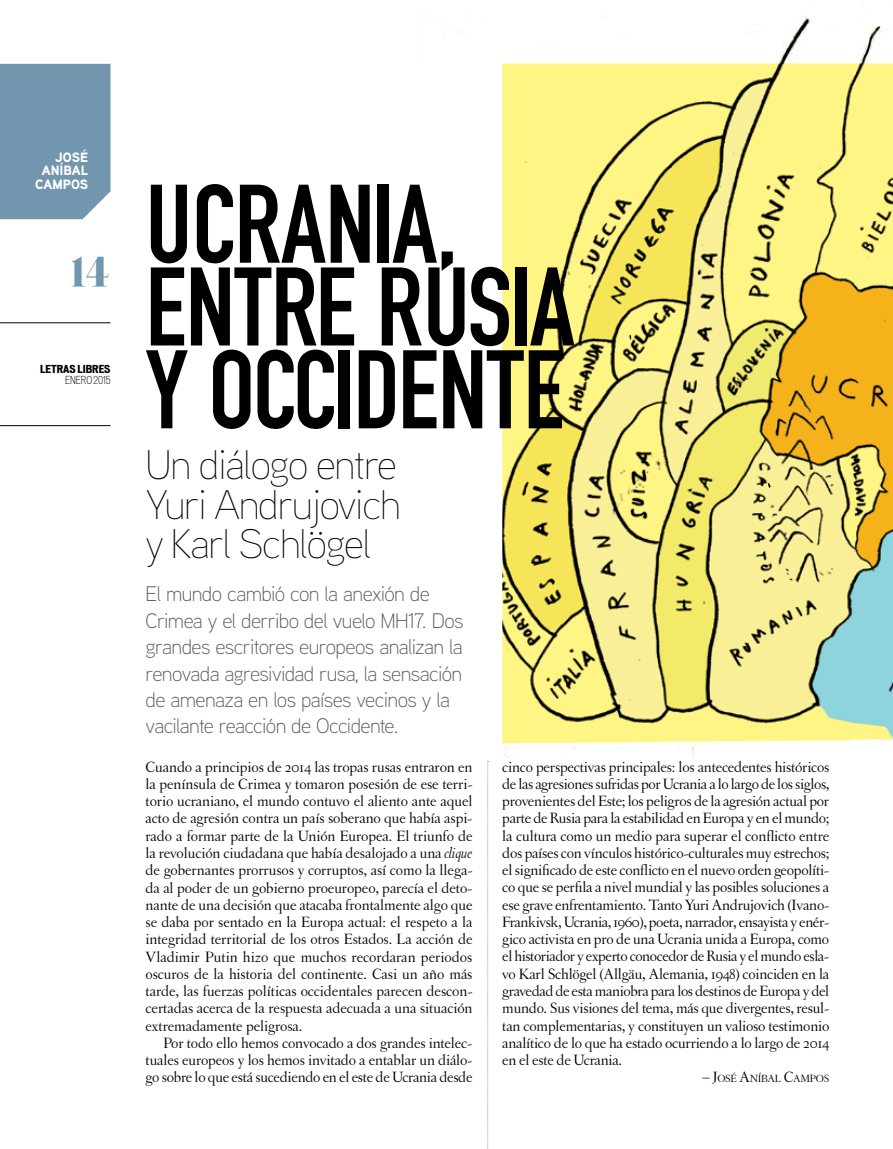
<style>
.page{position:relative;width:893px;height:1149px;background:#fff}
.page>*{position:absolute;margin:0;border:0;box-sizing:border-box;transform-origin:0 0}
.t1{font:700 109.5px/82.7px "DIN Condensed";letter-spacing:-.02em;color:#000}
.t2{font:100 41.25px/39.5px "Aaux Pro";letter-spacing:-.03em;color:#000;text-align:justify}
.t3{font:36px "Eloquent JF";color:#7196ad}
.t4{font:300 21px/26.4px "Aaux Next";letter-spacing:-.03em;color:#58595b}
.t5{font:15.75px/17.2px "Letras Oldstyle";letter-spacing:-.015em;color:#000;text-align:justify}
.t6{font:900 13.5px/13.5px "Aaux Pro";color:#fff;text-align:right}
.t7{font:10.95px "Letras Oldstyle";letter-spacing:-.025em;color:#000}
.t8{font:700 expanded 10.5px "Vonnes";color:#000}
.t9{font:300 condensed 10.5px "Vonnes";color:#000}
.s1{font-style:italic}
.s2{font-size:15.75px}
</style>
<div class="page">
<hr style="left:0;top:425px;width:111px;height:1px;background:#000">
<hr style="left:0;top:322px;width:111px;height:1px;background:#000">
<div style="left:0;top:64px;width:111px;height:155px;background:#7196ad"></div>
<img style="left:502px;top:64px;width:391px;height:694px">
<img style="left:422px;top:12px;width:471px;height:52px">
<svg style="left:487px;top:761px;width:2px;height:388px"></svg>
<svg style="left:768px;top:482px;width:3px;height:5px"></svg>
<p class="t6" style="left:35px;top:150px;width:55px">JOSÉ<br>ANÍBAL<br>CAMPOS</p>
<h3 class="t3" style="left:70px;top:248px;width:41px">14</h3>
<p class="t8" style="left:40px;top:363px;width:72px">LETRAS LIBRES</p>
<p class="t9" style="left:65px;top:373px;width:47px">ENERO 2015</p>
<h1 class="t1" style="left:146px;top:184px;width:431px">UCRANIA,<br>ENTRE RUSIA<br>Y OCCIDENTE</h1>
<h2 class="t2" style="left:146px;top:443px;width:257px">Un diálogo entre Yuri Andrujovich y Karl Schlögel</h2>
<h3 class="t4" style="left:146px;top:580px;width:320px">El mundo cambió con la anexión de Crimea y el derribo del vuelo MH17. Dos grandes escritores europeos analizan la renovada agresividad rusa, la sensación de amenaza en los países vecinos y la vacilante reacción de Occidente.</h3>
<p class="t5" style="left:146px;top:757px;width:328px">Cuando a principios de 2014 las tropas rusas entraron en la península de Crimea y tomaron posesión de ese terri&shy;torio ucraniano, el mundo contuvo el aliento ante aquel acto de agresión contra un país soberano que había aspi&shy;rado a formar parte de la Unión Europea. El triunfo de la revolución ciudadana que había desalojado a una <span class="s1">clique </span>de gobernantes prorrusos y corruptos, así como la llega&shy;da al poder de un gobierno proeuropeo, parecía el deto&shy;nante de una decisión que atacaba frontalmente algo que se daba por sentado en la Europa actual: el respeto a la integridad territorial de los otros Estados. La acción de Vladimir Putin hizo que muchos recordaran periodos oscuros de la historia del continente. Casi un año más tarde, las fuerzas políticas occidentales parecen descon&shy;certadas acerca de la respuesta adecuada a una situación extremadamente peligrosa.</p>
<p class="t5" style="left:146px;top:1033px;width:328px;text-indent:18px">Por todo ello hemos convocado a dos grandes intelec&shy;tuales europeos y los hemos invitado a entablar un diálo&shy;go sobre lo que está sucediendo en el este de Ucrania desde</p>
<p class="t5" style="left:502px;top:757px;width:329px">cinco perspectivas principales: los antecedentes históricos de las agresiones sufridas por Ucrania a lo largo de los siglos, provenientes del Este; los peligros de la agresión actual por parte de Rusia para la estabilidad en Europa y en el mundo; la cultura como un medio para superar el conflicto entre dos países con vínculos histórico-culturales muy estrechos; el significado de este conflicto en el nuevo orden geopolíti&shy;co que se perfila a nivel mundial y las posibles soluciones a ese grave enfrentamiento. Tanto Yuri Andrujovich (Ivano-Frankivsk, Ucrania, 1960), poeta, narrador, ensayista y enér&shy;gico activista en pro de una Ucrania unida a Europa, como el historiador y experto conocedor de Rusia y el mundo esla&shy;vo Karl Schlögel (Allgäu, Alemania, 1948) coinciden en la gravedad de esta maniobra para los destinos de Europa y del mundo. Sus visiones del tema, más que divergentes, resul&shy;tan complementarias, y constituyen un valioso testimonio analítico de lo que ha estado ocurriendo a lo largo de 2014 en el este de Ucrania.</p>
<p class="t7" style="left:702px;top:1072px;width:128px"><span class="s2">– J</span>OSÉ <span class="s2">A</span>NÍBAL <span class="s2">C</span>AMPOS</p>
</div>
